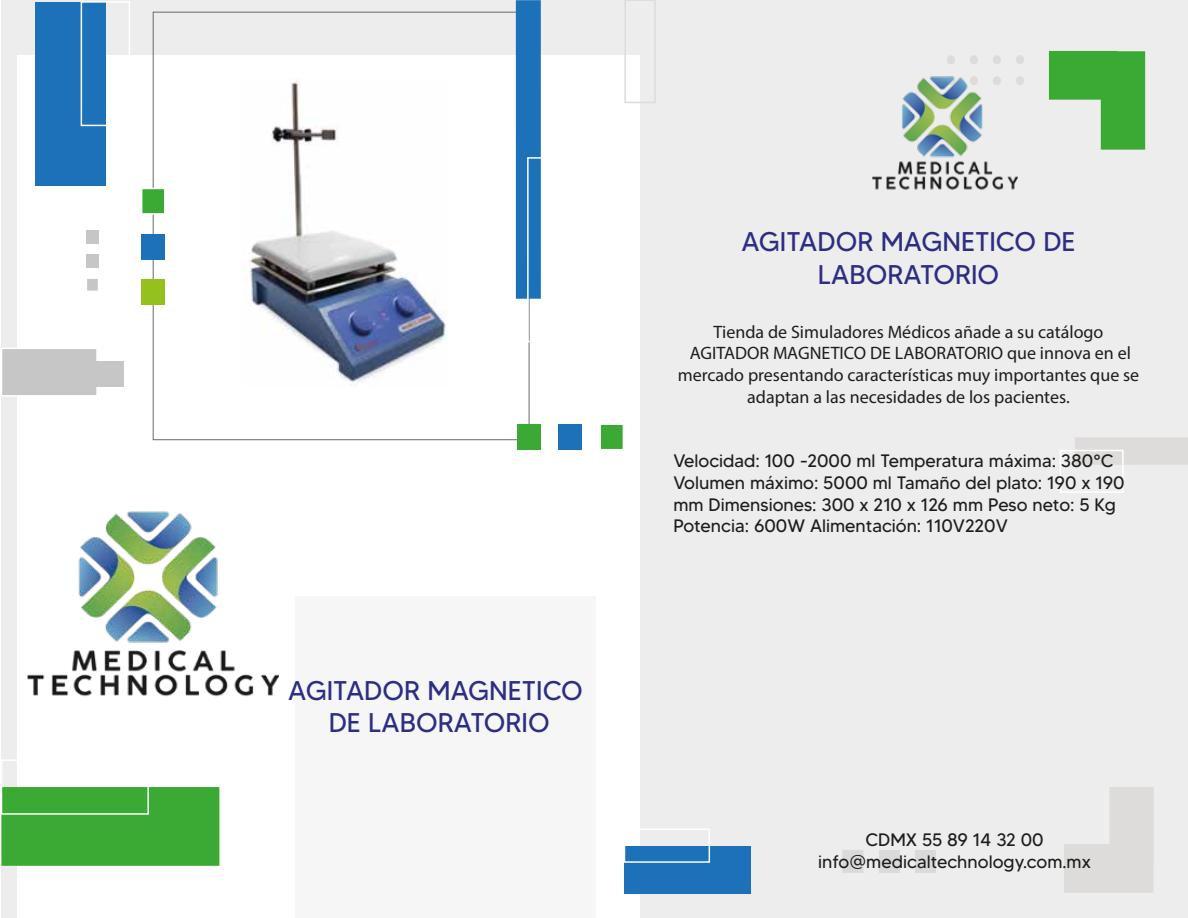
<style>
.page{position:relative;width:1188px;height:918px;background:#fff}
.page>*{position:absolute;margin:0;border:0;box-sizing:border-box;transform-origin:0 0}
.t1{font:27px/32.4px "MADETOMMY";color:#2d2e83;text-align:center}
.t2{font:18px/21.6px "MADETOMMY";color:#1d1d1b;text-align:center}
.t3{font:18px/21.6px "Myriad Pro";color:#1d1d1b;text-align:center}
</style>
<div class="page">
<div style="left:1px;top:0;width:1187px;height:918px;background:#ededed"></div>
<svg style="left:1049px;top:51px;width:96px;height:99px"></svg>
<svg style="left:1064px;top:787px;width:90px;height:106px"></svg>
<div style="left:947px;top:55px;width:8px;height:9px;background:#dedcdb;border-radius:50%"></div>
<div style="left:970px;top:55px;width:8px;height:9px;background:#dedcdb;border-radius:50%"></div>
<div style="left:993px;top:55px;width:8px;height:9px;background:#dedcdb;border-radius:50%"></div>
<div style="left:1016px;top:76px;width:8px;height:9px;background:#dedcdb;border-radius:50%"></div>
<div style="left:1016px;top:55px;width:8px;height:9px;background:#dedcdb;border-radius:50%"></div>
<div style="left:18px;top:55px;width:622px;height:863px;background:#fff"></div>
<div style="left:1px;top:348px;width:97px;height:49px;background:#c6c6c6;border:2px solid #fff"></div>
<div style="left:29px;top:361px;width:95px;height:26px;background:#c6c6c6"></div>
<div style="left:624px;top:0;width:32px;height:103px;border:2px solid #dedcdb"></div>
<div style="left:624px;top:846px;width:126px;height:48px;background:#1d71b8"></div>
<div style="left:624px;top:828px;width:86px;height:35px;border:2px solid #fff"></div>
<div style="left:142px;top:279px;width:23px;height:26px;background:#95c11f"></div>
<div style="left:142px;top:234px;width:23px;height:25px;background:#1d71b8"></div>
<div style="left:141px;top:188px;width:25px;height:27px;background:#3aaa35;border:2px solid #fff"></div>
<div style="left:518px;top:424px;width:23px;height:26px;background:#3aaa35"></div>
<div style="left:559px;top:424px;width:23px;height:26px;background:#1d71b8"></div>
<div style="left:599px;top:423px;width:25px;height:27px;background:#3aaa35;border:2px solid #fff"></div>
<div style="left:516px;top:0;width:25px;height:299px;background:#1d71b8"></div>
<div style="left:527px;top:157px;width:39px;height:185px;border:2px solid #fff"></div>
<div style="left:86px;top:230px;width:13px;height:14px;background:#c6c6c6"></div>
<div style="left:86px;top:254px;width:13px;height:14px;background:#c6c6c6"></div>
<div style="left:86px;top:277px;width:13px;height:15px;background:#c6c6c6;border:2px solid #fff"></div>
<div style="left:35px;top:2px;width:70px;height:183px;background:#1d71b8"></div>
<div style="left:81px;top:1px;width:49px;height:125px;border:2px solid #fff"></div>
<div style="left:1px;top:787px;width:218px;height:79px;background:#3aaa35"></div>
<div style="left:1px;top:759px;width:148px;height:56px;border:2px solid #fff"></div>
<div style="left:915px;top:850px;width:20px;height:23px;background:#dadada"></div>
<div style="left:879px;top:850px;width:20px;height:23px;background:#dadada"></div>
<div style="left:842px;top:850px;width:21px;height:23px;background:#dadada"></div>
<div style="left:295px;top:596px;width:300px;height:322px;background:#f6f6f6"></div>
<div style="left:1075px;top:437px;width:113px;height:28px;background:#dedcdb"></div>
<div style="left:1060px;top:450px;width:64px;height:43px;border:2px solid #fff"></div>
<img style="left:28px;top:511px;width:251px;height:186px">
<img style="left:872px;top:76px;width:146px;height:114px">
<img style="left:249px;top:80px;width:197px;height:306px">
<h1 class="t1" style="left:288px;top:674px;width:296px">AGITADOR MAGNETICO<br>DE LABORATORIO</h1>
<h1 class="t1" style="left:741px;top:226px;width:336px">AGITADOR MAGNETICO DE<br>LABORATORIO</h1>
<p class="t3" style="left:678px;top:321px;width:463px">Tienda de Simuladores Médicos añade a su catálogo AGITADOR MAGNETICO DE LABORATORIO que innova en el mercado presentando características muy importantes que se adaptan a las necesidades de los pacientes.</p>
<p class="t2" style="left:673px;top:450px;width:453px;text-align:left">Velocidad: 100 -2000 ml Temperatura máxima: 380°C Volumen máximo: 5000 ml Tamaño del plato: 190 x 190 mm Dimensiones: 300 x 210 x 126 mm Peso neto: 5 Kg Potencia: 600W Alimentación: 110V220V</p>
<p class="t2" style="left:818px;top:829px;width:274px">CDMX 55 89 14 32 00 info@medicaltechnology.com.mx</p>
</div>
